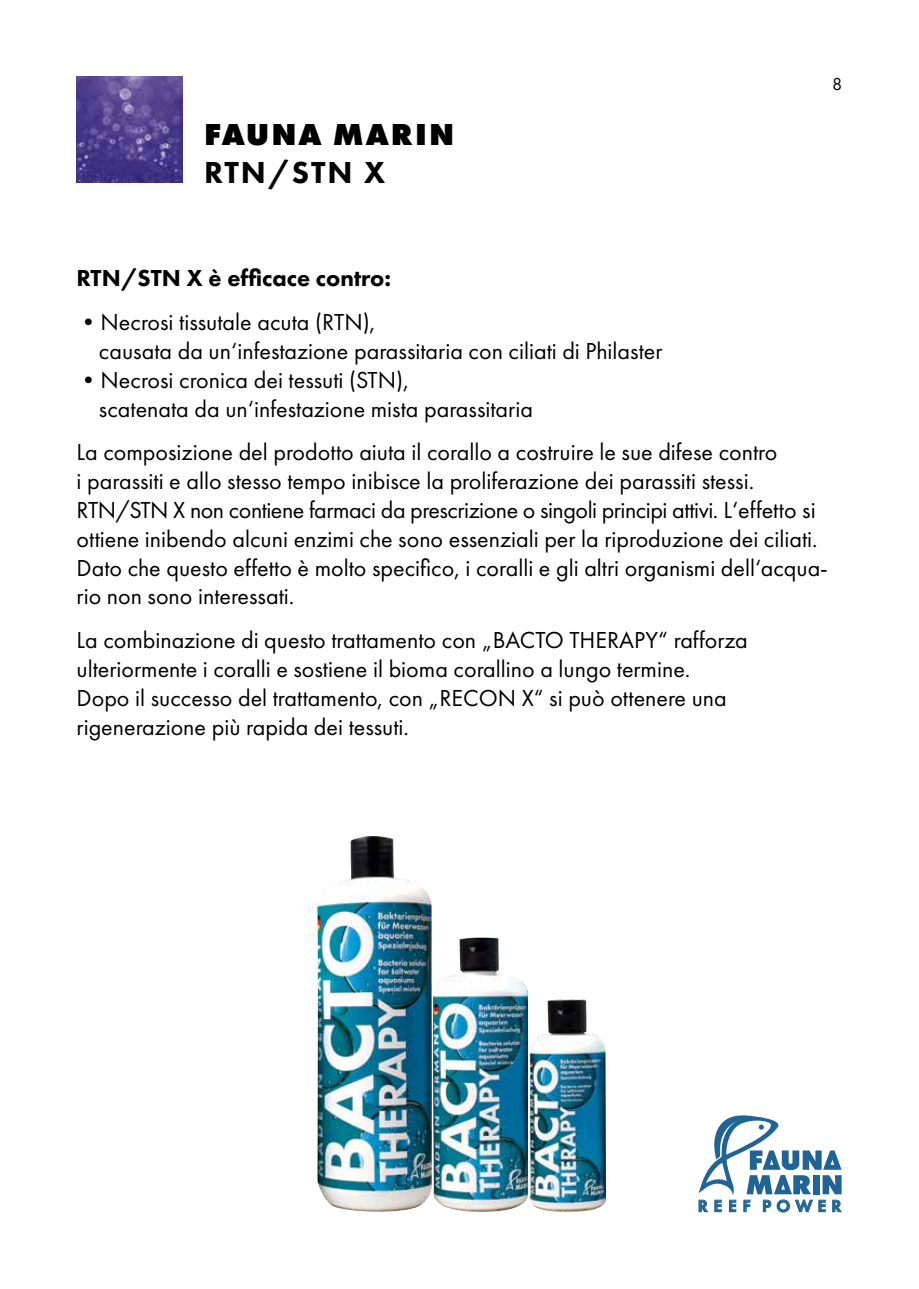
<style>
.page{position:relative;width:919px;height:1289px;background:#fff}
.page>*{position:absolute;margin:0;border:0;box-sizing:border-box;transform-origin:0 0}
.t1{font:800 31.5px "Futura PT";letter-spacing:.06em;color:#000}
.t2{font:800 31.5px "Futura PT";letter-spacing:.06em;color:#000}
.t3{font:24px/28.8px "Futura PT";color:#000}
.t4{font:800 24px "Futura PT";color:#000}
.t5{font:18px "Futura PT";color:#000}
.t6{font:600 17.25px "Futura PT";letter-spacing:.31em;color:#206496}
</style>
<div class="page">
<svg style="left:698px;top:1115px;width:143px;height:79px"></svg>
<img style="left:77px;top:77px;width:106px;height:106px">
<img style="left:317px;top:836px;width:289px;height:377px">
<h1 class="t1" style="left:204px;top:115px;width:251px">FAUNA MARIN</h1>
<h1 class="t2" style="left:204px;top:153px;width:183px">RTN/STN X</h1>
<p class="t5" style="left:832px;top:74px;width:12px">8</p>
<p class="t4" style="left:77px;top:263px;width:316px">RTN/STN X è efficace contro:</p>
<p class="t3" style="left:99px;top:307px;width:565px;text-indent:-22px">•Necrosi tissutale acuta (RTN),<br>causata da un‘infestazione parassitaria con ciliati di Philaster</p>
<p class="t3" style="left:99px;top:365px;width:435px;text-indent:-22px">•Necrosi cronica dei tessuti (STN),<br>scatenata da un‘infestazione mista parassitaria</p>
<p class="t3" style="left:77px;top:438px;width:752px">La composizione del prodotto aiuta il corallo a costruire le sue difese contro<br>i parassiti e allo stesso tempo inibisce la proliferazione dei parassiti stessi.<br>RTN/STN X non contiene farmaci da prescrizione o singoli principi attivi. L‘effetto si ottiene inibendo alcuni enzimi che sono essenziali per la riproduzione dei ciliati.<br>Dato che questo effetto è molto specifico, i coralli e gli altri organismi dell‘acqua&shy;rio non sono interessati.</p>
<p class="t3" style="left:77px;top:625px;width:672px">La combinazione di questo trattamento con „BACTO THERAPY“ rafforza ulteriormente i coralli e sostiene il bioma corallino a lungo termine.<br>Dopo il successo del trattamento, con „RECON X“ si può ottenere una rigenerazione più rapida dei tessuti.</p>
<p class="t6" style="left:697px;top:1195px;width:145px">REEF POWER</p>
</div>
